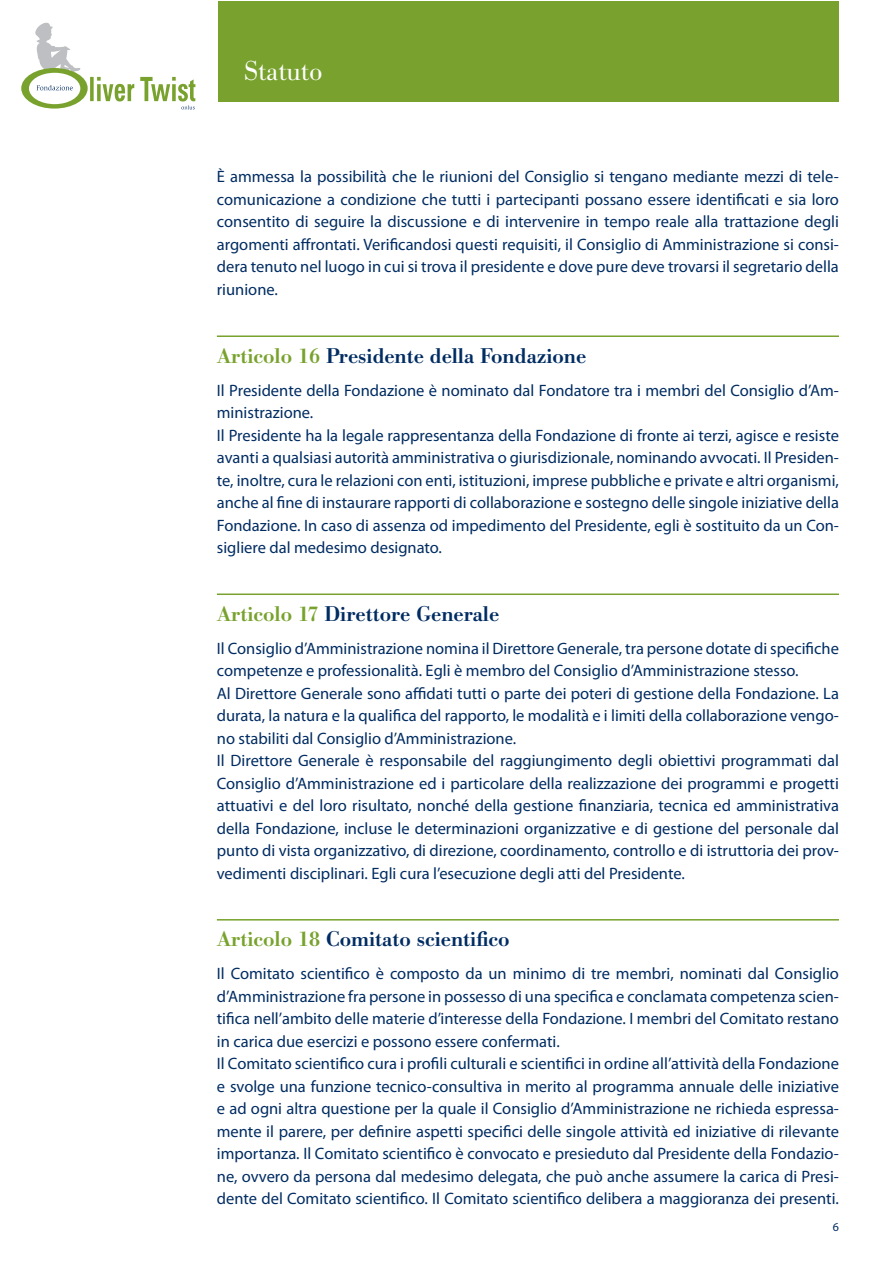
<style>
.page{position:relative;width:893px;height:1263px;background:#fff}
.page>*{position:absolute;margin:0;border:0;box-sizing:border-box;transform-origin:0 0}
.t1{font:300 27px "Bodoni BE";color:#fff}
.t2{font:500 21px "Bodoni BE";color:#002c62}
.t3{font:16.5px/22.5px "Myriad Pro";color:#002c62;text-align:justify}
.t4{font:12px "Myriad Pro";color:#002c62}
.s1{color:#78a22d}
</style>
<div class="page">
<hr style="left:217px;top:335px;width:622px;height:2px;background:#78a22d">
<hr style="left:217px;top:593px;width:622px;height:2px;background:#78a22d">
<hr style="left:217px;top:919px;width:622px;height:1px;background:#78a22d">
<div style="left:218px;top:1px;width:620px;height:100px;background:#78a22d"></div>
<svg style="left:21px;top:22px;width:174px;height:87px"></svg>
<p class="t1" style="left:244px;top:56px;width:80px">Statuto</p>
<p class="t3" style="left:217px;top:165px;width:624px">È ammessa la possibilità che le riunioni del Consiglio si tengano mediante mezzi di tele&shy;comunicazione a condizione che tutti i partecipanti possano essere identificati e sia loro consentito di seguire la discussione e di intervenire in tempo reale alla trattazione degli argomenti affrontati. Verificandosi questi requisiti, il Consiglio di Amministrazione si consi&shy;dera tenuto nel luogo in cui si trova il presidente e dove pure deve trovarsi il segretario della riunione.</p>
<p class="t2" style="left:217px;top:343px;width:371px"><span class="s1">Articolo 16</span> Presidente della Fondazione</p>
<p class="t3" style="left:217px;top:378px;width:624px">Il Presidente della Fondazione è nominato dal Fondatore tra i membri del Consiglio d’Am&shy;ministrazione.</p>
<p class="t3" style="left:217px;top:423px;width:624px">Il Presidente ha la legale rappresentanza della Fondazione di fronte ai terzi, agisce e resiste avanti a qualsiasi autorità amministrativa o giurisdizionale, nominando avvocati. Il Presiden&shy;te, inoltre, cura le relazioni con enti, istituzioni, imprese pubbliche e private e altri organismi, anche al fine di instaurare rapporti di collaborazione e sostegno delle singole iniziative della Fondazione. In caso di assenza od impedimento del Presidente, egli è sostituito da un Con&shy;sigliere dal medesimo designato.</p>
<p class="t2" style="left:217px;top:601px;width:284px"><span class="s1">Articolo 17</span> Direttore Generale</p>
<p class="t3" style="left:217px;top:636px;width:624px">Il Consiglio d’Amministrazione nomina il Direttore Generale, tra persone dotate di specifiche competenze e professionalità. Egli è membro del Consiglio d’Amministrazione stesso.</p>
<p class="t3" style="left:217px;top:681px;width:624px">Al Direttore Generale sono affidati tutti o parte dei poteri di gestione della Fondazione. La durata, la natura e la qualifica del rapporto, le modalità e i limiti della collaborazione vengo&shy;no stabiliti dal Consiglio d’Amministrazione.</p>
<p class="t3" style="left:217px;top:749px;width:624px">Il Direttore Generale è responsabile del raggiungimento degli obiettivi programmati dal Consiglio d’Amministrazione ed i particolare della realizzazione dei programmi e progetti attuativi e del loro risultato, nonché della gestione finanziaria, tecnica ed amministrativa della Fondazione, incluse le determinazioni organizzative e di gestione del personale dal punto di vista organizzativo, di direzione, coordinamento, controllo e di istruttoria dei prov&shy;vedimenti disciplinari. Egli cura l’esecuzione degli atti del Presidente.</p>
<p class="t2" style="left:217px;top:927px;width:294px"><span class="s1">Articolo 18</span> Comitato scientifico</p>
<p class="t3" style="left:217px;top:962px;width:624px">Il Comitato scientifico è composto da un minimo di tre membri, nominati dal Consiglio d’Amministrazione fra persone in possesso di una specifica e conclamata competenza scien&shy;tifica nell’ambito delle materie d’interesse della Fondazione. I membri del Comitato restano in carica due esercizi e possono essere confermati.</p>
<p class="t3" style="left:217px;top:1052px;width:624px">Il Comitato scientifico cura i profili culturali e scientifici in ordine all’attività della Fondazione e svolge una funzione tecnico-consultiva in merito al programma annuale delle iniziative e ad ogni altra questione per la quale il Consiglio d’Amministrazione ne richieda espressa&shy;mente il parere, per definire aspetti specifici delle singole attività ed iniziative di rilevante importanza. Il Comitato scientifico è convocato e presieduto dal Presidente della Fondazio&shy;ne, ovvero da persona dal medesimo delegata, che può anche assumere la carica di Presi&shy;dente del Comitato scientifico. Il Comitato scientifico delibera a maggioranza dei presenti.</p>
<p class="t4" style="left:833px;top:1219px;width:8px">6</p>
</div>
